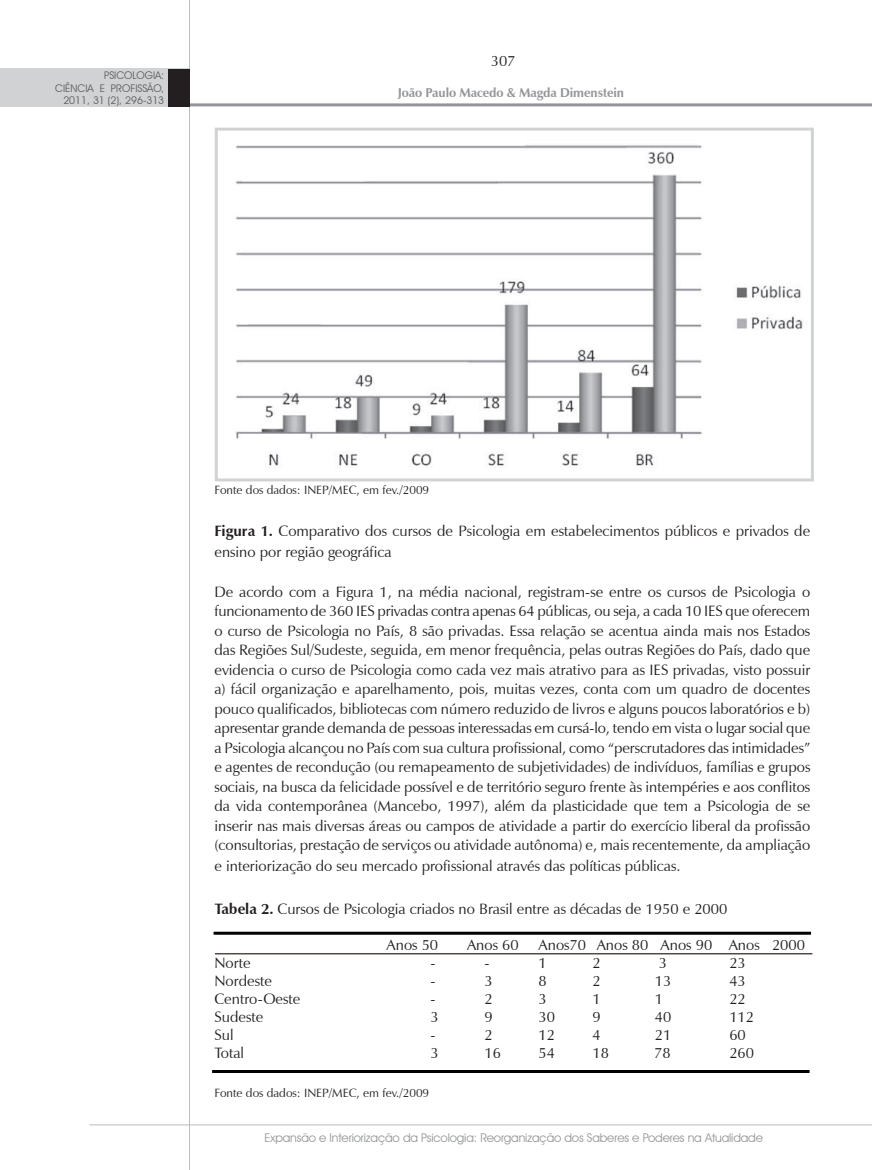
<style>
.page{position:relative;width:872px;height:1170px;background:#fff}
.page>*{position:absolute;margin:0;border:0;box-sizing:border-box;transform-origin:0 0}
.t1{font:15px/19.5px "Zapf Humanist 601 BT";color:#231f20}
.t2{font:700 12.75px "Zapf Humanist 601 BT";letter-spacing:-.01em;color:#939598}
.t3{font:12px "Avant Garde IT Cby BT";letter-spacing:-.01em;color:#939598}
.t4{font:12px "Zapf Humanist 601 BT";color:#231f20}
.t5{font:10.5px/12.6px "Avant Garde IT Cby BT";color:#57585a;text-align:right}
.s1{font-weight:700}
</style>
<div class="page">
<hr style="left:189px;top:0;width:1px;height:1169px;background:#bcbdc0">
<hr style="left:56px;top:103px;width:816px;height:3px;background:#939598">
<div style="left:0;top:68px;width:189px;height:39px;background:#d1d2d4"></div>
<div style="left:168px;top:69px;width:21px;height:37px;background:#231f20"></div>
<hr style="left:89px;top:1124px;width:783px;height:1px;background:#bcbdc0">
<img style="left:236px;top:132px;width:567px;height:344px">
<hr style="left:213px;top:931px;width:598px;height:3px;background:#000">
<hr style="left:212px;top:1069px;width:597px;height:3px;background:#000">
<hr style="left:215px;top:952px;width:597px;height:2px;background:#524a47">
<div style="left:215px;top:128px;width:599px;height:353px;border:3px solid #d1d2d4"></div>
<p class="t5" style="left:55px;top:69px;width:110px">PSICOLOGIA:<br>CIÊNCIA E PROFISSÃO,<br>2011, 31 (2), 296-313</p>
<p class="t1" style="left:491px;top:51px;width:26px">307</p>
<p class="t2" style="left:398px;top:85px;width:228px">João Paulo Macedo &amp; Magda Dimenstein</p>
<p class="t4" style="left:214px;top:482px;width:216px">Fonte dos dados: INEP/MEC, em fev./2009</p>
<p class="t1" style="left:214px;top:520px;width:597px;line-height:21px"><span class="s1">Figura 1.</span> Comparativo dos cursos de Psicologia em estabelecimentos públicos e privados de ensino por região geográfica</p>
<p class="t1" style="left:214px;top:582px;width:597px;text-align:justify">De acordo com a Figura 1, na média nacional, registram-se entre os cursos de Psicologia o funcionamento de 360 IES privadas contra apenas 64 públicas, ou seja, a cada 10 IES que oferecem o curso de Psicologia no País, 8 são privadas. Essa relação se acentua ainda mais nos Estados das Regiões Sul/Sudeste, seguida, em menor frequência, pelas outras Regiões do País, dado que evidencia o curso de Psicologia como cada vez mais atrativo para as IES privadas, visto possuir a) fácil organização e aparelhamento, pois, muitas vezes, conta com um quadro de docentes pouco qualificados, bibliotecas com número reduzido de livros e alguns poucos laboratórios e b) apresentar grande demanda de pessoas interessadas em cursá-lo, tendo em vista o lugar social que a Psicologia alcançou no País com sua cultura profissional, como “perscrutadores das intimidades” e agentes de recondução (ou remapeamento de subjetividades) de indivíduos, famílias e grupos sociais, na busca da felicidade possível e de território seguro frente às intempéries e aos conflitos da vida contemporânea (Mancebo, 1997), além da plasticidade que tem a Psicologia de se inserir nas mais diversas áreas ou campos de atividade a partir do exercício liberal da profissão (consultorias, prestação de serviços ou atividade autônoma) e, mais recentemente, da ampliação</p>
<p class="t1" style="left:214px;top:856px;width:467px">e interiorização do seu mercado profissional através das políticas públicas.</p>
<p class="t1" style="left:214px;top:898px;width:514px"><span class="s1">Tabela 2.</span> Cursos de Psicologia criados no Brasil entre as décadas de 1950 e 2000</p>
<p class="t1" style="left:386px;top:934px;width:53px">Anos 50</p>
<p class="t1" style="left:467px;top:934px;width:53px">Anos 60</p>
<p class="t1" style="left:538px;top:934px;width:268px">Anos70 Anos 80 Anos 90 Anos 2000</p>
<p class="t1" style="left:214px;top:952px;width:38px">Norte</p>
<p class="t1" style="left:538px;top:952px;width:10px">1</p>
<p class="t1" style="left:592px;top:952px;width:10px">2</p>
<p class="t1" style="left:659px;top:952px;width:10px">3</p>
<p class="t1" style="left:729px;top:952px;width:18px">23</p>
<p class="t1" style="left:214px;top:970px;width:59px">Nordeste</p>
<p class="t1" style="left:484px;top:970px;width:10px">3</p>
<p class="t1" style="left:538px;top:970px;width:10px">8</p>
<p class="t1" style="left:592px;top:970px;width:10px">2</p>
<p class="t1" style="left:655px;top:970px;width:18px">13</p>
<p class="t1" style="left:729px;top:970px;width:18px">43</p>
<p class="t1" style="left:214px;top:988px;width:88px">Centro-Oeste</p>
<p class="t1" style="left:484px;top:988px;width:10px">2</p>
<p class="t1" style="left:538px;top:988px;width:10px">3</p>
<p class="t1" style="left:592px;top:988px;width:10px">1</p>
<p class="t1" style="left:655px;top:988px;width:10px">1</p>
<p class="t1" style="left:729px;top:988px;width:18px">22</p>
<p class="t1" style="left:214px;top:1006px;width:50px">Sudeste</p>
<p class="t1" style="left:430px;top:1006px;width:10px">3</p>
<p class="t1" style="left:484px;top:1006px;width:10px">9</p>
<p class="t1" style="left:538px;top:1006px;width:18px">30</p>
<p class="t1" style="left:592px;top:1006px;width:10px">9</p>
<p class="t1" style="left:655px;top:1006px;width:18px">40</p>
<p class="t1" style="left:729px;top:1006px;width:26px">112</p>
<p class="t1" style="left:214px;top:1024px;width:21px">Sul</p>
<p class="t1" style="left:484px;top:1024px;width:10px">2</p>
<p class="t1" style="left:538px;top:1024px;width:18px">12</p>
<p class="t1" style="left:592px;top:1024px;width:10px">4</p>
<p class="t1" style="left:655px;top:1024px;width:18px">21</p>
<p class="t1" style="left:729px;top:1024px;width:18px">60</p>
<p class="t1" style="left:214px;top:1042px;width:31px">Total</p>
<p class="t1" style="left:430px;top:1042px;width:10px">3</p>
<p class="t1" style="left:484px;top:1042px;width:18px">16</p>
<p class="t1" style="left:538px;top:1042px;width:18px">54</p>
<p class="t1" style="left:592px;top:1042px;width:18px">18</p>
<p class="t1" style="left:654px;top:1042px;width:18px">78</p>
<p class="t1" style="left:729px;top:1042px;width:26px">260</p>
<p class="t4" style="left:214px;top:1084px;width:216px">Fonte dos dados: INEP/MEC, em fev./2009</p>
<p class="t3" style="left:264px;top:1130px;width:500px">Expansão e Interiorização da Psicologia: Reorganização dos Saberes e Poderes na Atualidade</p>
</div>
